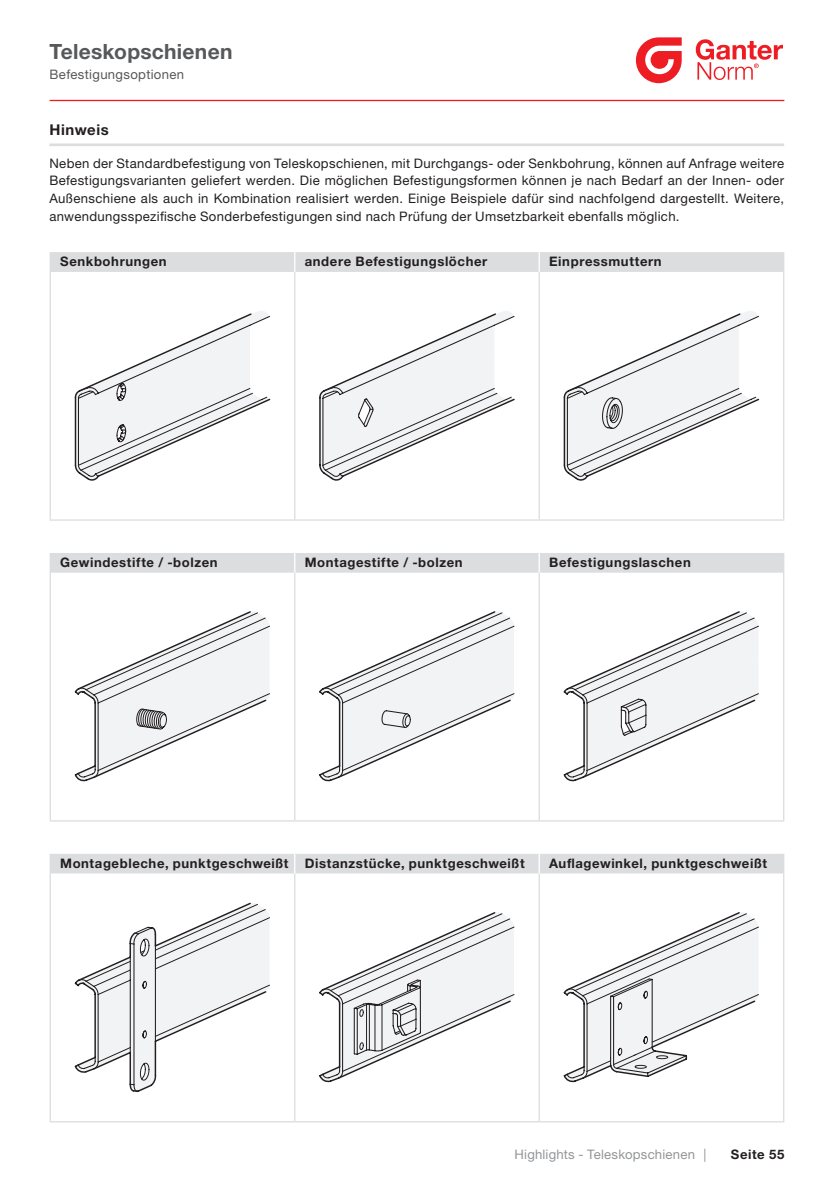
<style>
.page{position:relative;width:834px;height:1181px;background:#fff}
.page>*{position:absolute;margin:0;border:0;box-sizing:border-box;transform-origin:0 0}
.t1{font:700 21px "Helvetica Neue LTW1 G";letter-spacing:.01em;color:#57585a}
.t2{font:700 14.88px "Helvetica Neue LTW1 G";letter-spacing:.04em;color:#231f20}
.t3{font:13.12px/17.5px "Helvetica Neue LTW1 G";letter-spacing:.025em;color:#231f20;text-align:justify}
.t4{font:700 13.12px "Helvetica Neue LTW1 G";letter-spacing:.045em;color:#231f20}
.t5{font:13.12px "Helvetica Neue LT Pro";letter-spacing:.015em;color:#939598}
.t6{font:13.12px "Helvetica Neue LTW1 G";letter-spacing:.025em;color:#57585a}
.s1{font-family:"Helvetica Neue LTW1 G"}
</style>
<div class="page">
<hr style="left:50px;top:100px;width:734px;height:1px;background:#ee1d23">
<svg style="left:635px;top:37px;width:46px;height:46px"></svg>
<svg style="left:695px;top:39px;width:87px;height:41px"></svg>
<hr style="left:782px;top:252px;width:2px;height:20px;background:#dcdddf">
<div style="left:50px;top:252px;width:732px;height:20px;background:#dcdddf"></div>
<hr style="left:50px;top:272px;width:1px;height:247px;background:#dcdddf">
<hr style="left:294px;top:272px;width:1px;height:247px;background:#dcdddf">
<hr style="left:538px;top:272px;width:1px;height:247px;background:#dcdddf">
<hr style="left:782px;top:272px;width:2px;height:247px;background:#dcdddf">
<hr style="left:50px;top:519px;width:245px;height:2px;background:#dcdddf">
<hr style="left:295px;top:519px;width:244px;height:2px;background:#dcdddf">
<hr style="left:539px;top:519px;width:245px;height:2px;background:#dcdddf">
<svg style="left:74px;top:311px;width:197px;height:170px"></svg>
<svg style="left:319px;top:311px;width:196px;height:170px"></svg>
<svg style="left:563px;top:311px;width:197px;height:170px"></svg>
<hr style="left:782px;top:553px;width:2px;height:20px;background:#dcdddf">
<div style="left:50px;top:553px;width:732px;height:20px;background:#dcdddf"></div>
<hr style="left:50px;top:573px;width:1px;height:247px;background:#dcdddf">
<hr style="left:294px;top:573px;width:1px;height:247px;background:#dcdddf">
<hr style="left:538px;top:573px;width:1px;height:247px;background:#dcdddf">
<hr style="left:782px;top:573px;width:2px;height:247px;background:#dcdddf">
<hr style="left:50px;top:820px;width:245px;height:1px;background:#dcdddf">
<hr style="left:295px;top:820px;width:244px;height:1px;background:#dcdddf">
<hr style="left:539px;top:820px;width:245px;height:1px;background:#dcdddf">
<svg style="left:74px;top:611px;width:196px;height:171px"></svg>
<svg style="left:319px;top:611px;width:196px;height:171px"></svg>
<svg style="left:563px;top:611px;width:196px;height:171px"></svg>
<svg style="left:51px;top:873px;width:731px;height:248px"></svg>
<div style="left:50px;top:854px;width:734px;height:19px;background:#dcdddf"></div>
<hr style="left:50px;top:873px;width:1px;height:248px;background:#dcdddf">
<hr style="left:294px;top:873px;width:1px;height:248px;background:#dcdddf">
<hr style="left:538px;top:873px;width:1px;height:248px;background:#dcdddf">
<hr style="left:782px;top:873px;width:2px;height:248px;background:#dcdddf">
<hr style="left:50px;top:1121px;width:245px;height:1px;background:#dcdddf">
<hr style="left:295px;top:1121px;width:244px;height:1px;background:#dcdddf">
<hr style="left:539px;top:1121px;width:245px;height:1px;background:#dcdddf">
<svg style="left:73px;top:901px;width:197px;height:192px"></svg>
<svg style="left:318px;top:911px;width:197px;height:172px"></svg>
<svg style="left:562px;top:911px;width:197px;height:172px"></svg>
<hr style="left:49px;top:143px;width:735px;height:3px;background:#dcdddf">
<h1 class="t1" style="left:50px;top:39px;width:184px">Teleskopschienen</h1>
<p class="t6" style="left:50px;top:66px;width:136px">Befestigungsoptionen</p>
<p class="t2" style="left:49px;top:120px;width:61px">Hinweis</p>
<p class="t3" style="left:49px;top:154px;width:736px">Neben der Standardbefestigung von Teleskopschienen, mit Durchgangs- oder Senkbohrung, können auf Anfrage weitere Befestigungsvarianten geliefert werden. Die möglichen Befestigungsformen können je nach Bedarf an der Innen- oder Außenschiene als auch in Kombination realisiert werden. Einige Beispiele dafür sind nachfolgend dargestellt. Weitere, anwendungsspezifische Sonderbefestigungen sind nach Prüfung der Umsetzbarkeit ebenfalls möglich.</p>
<p class="t4" style="left:60px;top:254px;width:108px">Senkbohrungen</p>
<p class="t4" style="left:304px;top:254px;width:184px">andere Befestigungslöcher</p>
<p class="t4" style="left:549px;top:254px;width:114px">Einpressmuttern</p>
<p class="t4" style="left:60px;top:554px;width:159px">Gewindestifte / -bolzen</p>
<p class="t4" style="left:304px;top:554px;width:159px">Montagestifte / -bolzen</p>
<p class="t4" style="left:549px;top:554px;width:143px">Befestigungslaschen</p>
<p class="t4" style="left:60px;top:855px;width:466px">Montagebleche, punktgeschweißt Distanzstücke, punktgeschweißt</p>
<p class="t4" style="left:549px;top:855px;width:219px">Auflagewinkel, punktgeschweißt</p>
<p class="t5" style="left:514px;top:1147px;width:193px">Highlights - Teleskopschienen <span class="s1">|</span></p>
<p class="t4" style="left:730px;top:1146px;width:55px">Seite 55</p>
</div>
